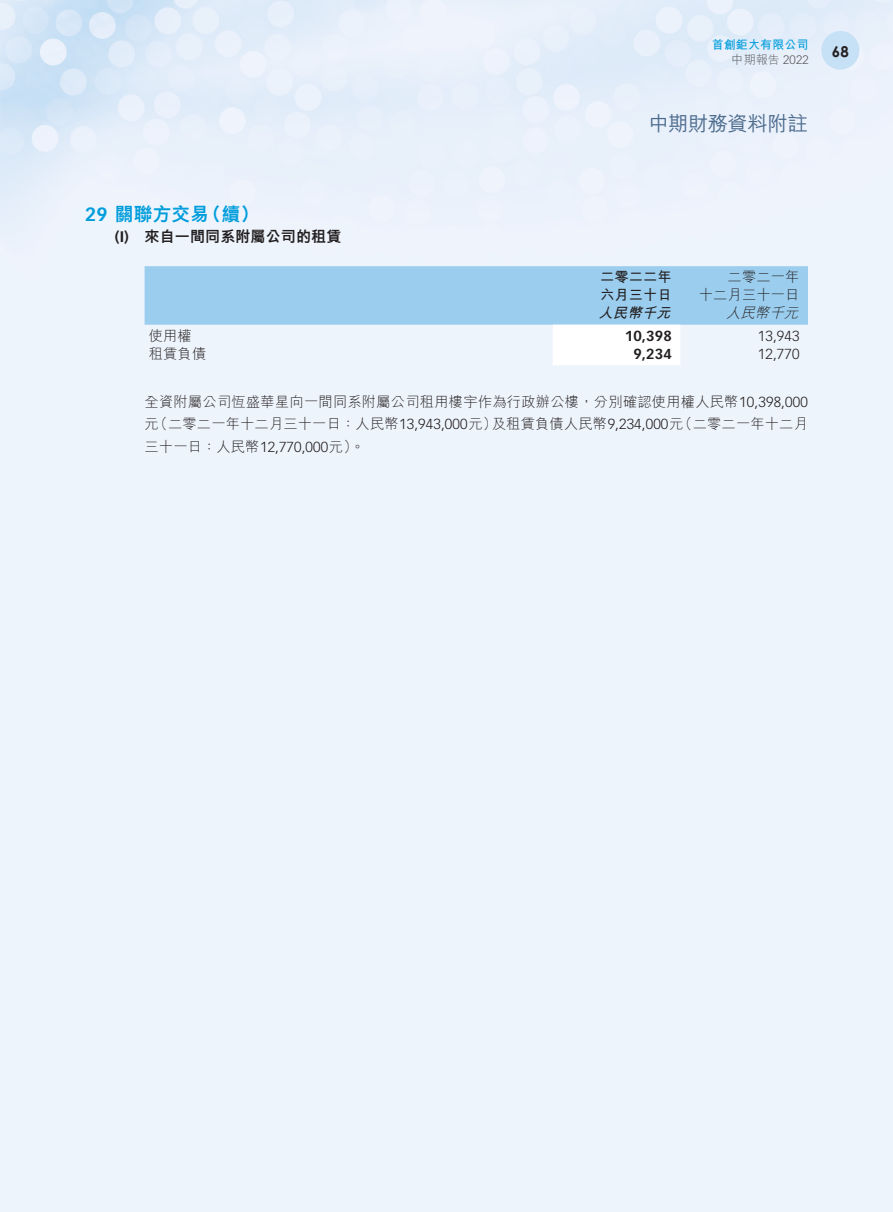
<style>
.page{position:relative;width:893px;height:1212px;background:#eef4fc}
.page>*{position:absolute;margin:0;border:0;box-sizing:border-box;transform-origin:0 0}
.t1{font:500 20.25px "M Hei HK";letter-spacing:-.02em;color:#4c6b8d}
.t2{font:800 18.75px "M Hei HK";letter-spacing:.01em;color:#009ddc}
.t3{font:800 15px "M Hei HK";letter-spacing:.01em;color:#231f20}
.t4{font:700 15px "Vectora LT Std";color:#231f20}
.t5{font:700 15px "Century Gothic";color:#231f20}
.t6{font:300 14.25px/22.5px "M Hei HK";letter-spacing:.01em;color:#231f20;text-align:right}
.t7{font:300 14.25px "Vectora LT Std";letter-spacing:.01em;color:#231f20}
.t8{font:700 14.25px "Vectora LT Std";letter-spacing:.01em;color:#231f20}
.t9{font:700 14.25px "M Hei HK";letter-spacing:.01em;color:#231f20}
.t10{font:italic 300 14.25px "M Hei HK";color:#231f20}
.t11{font:italic 700 14.25px "M Hei HK";color:#231f20}
.t12{font:700 12px "M Hei HK";letter-spacing:.01em;color:#009ddc}
.t13{font:300 12px "M Hei HK";color:#57585a}
.s1{font-family:"Vectora LT Std"}
.s2{font-family:"Vectora LT Std";font-weight:700}
</style>
<div class="page">
<img style="left:0;top:0;width:893px;height:301px">
<div style="left:821px;top:31px;width:38px;height:39px;background:#c6e0f5;border-radius:50%"></div>
<svg style="left:145px;top:266px;width:663px;height:99px"></svg>
<p class="t12" style="left:712px;top:36px;width:98px">首創鉅大有限公司</p>
<p class="t13" style="left:731px;top:53px;width:79px">中期報告 <span class="s1">2022</span></p>
<h1 class="t1" style="left:649px;top:109px;width:161px">中期財務資料附註</h1>
<p class="t5" style="left:832px;top:40px;width:19px">68</p>
<h2 class="t2" style="left:85px;top:205px;width:126px"><span class="s2">29</span> 關聯方交易</h2>
<p class="t3" style="left:145px;top:229px;width:198px">來自一間同系附屬公司的租賃</p>
<h2 class="t2" style="left:202px;top:205px;width:58px">（續(</h2>
<p class="t4" style="left:115px;top:227px;width:16px">I( )</p>
<p class="t6" style="left:149px;top:324px;width:45px">使用權</p>
<p class="t9" style="left:600px;top:267px;width:73px">二零二二年</p>
<p class="t6" style="left:728px;top:266px;width:73px">二零二一年</p>
<p class="t9" style="left:600px;top:285px;width:73px">六月三十日</p>
<p class="t6" style="left:699px;top:284px;width:102px">十二月三十一日</p>
<p class="t11" style="left:599px;top:303px;width:78px">人民幣千元</p>
<p class="t10" style="left:726px;top:306px;width:77px">人民幣千元</p>
<p class="t8" style="left:625px;top:327px;width:49px">10,398</p>
<p class="t7" style="left:758px;top:328px;width:43px">13,943</p>
<p class="t6" style="left:149px;top:342px;width:59px">租賃負債</p>
<p class="t6" style="left:145px;top:390px;width:665px">全資附屬公司恆盛華星向一間同系附屬公司租用樓宇作為行政辦公樓，分別確認使用權人民幣<span class="s1">10,398,000</span>（二零二一年十二月</p>
<p class="t8" style="left:633px;top:345px;width:40px">9,234</p>
<p class="t7" style="left:758px;top:346px;width:43px">12,770</p>
<p class="t6" style="left:154px;top:412px;width:345px">（二零二一年十二月三十一日：人民幣<span class="s1">13,943,000</span>元）</p>
<p class="t6" style="left:492px;top:412px;width:193px">及租賃負債人民幣<span class="s1">9,234,000</span>元</p>
<p class="t6" style="left:145px;top:412px;width:222px;text-align:left">元<br>三十一日：人民幣<span class="s1">12,770,000</span>元。(</p>
</div>
